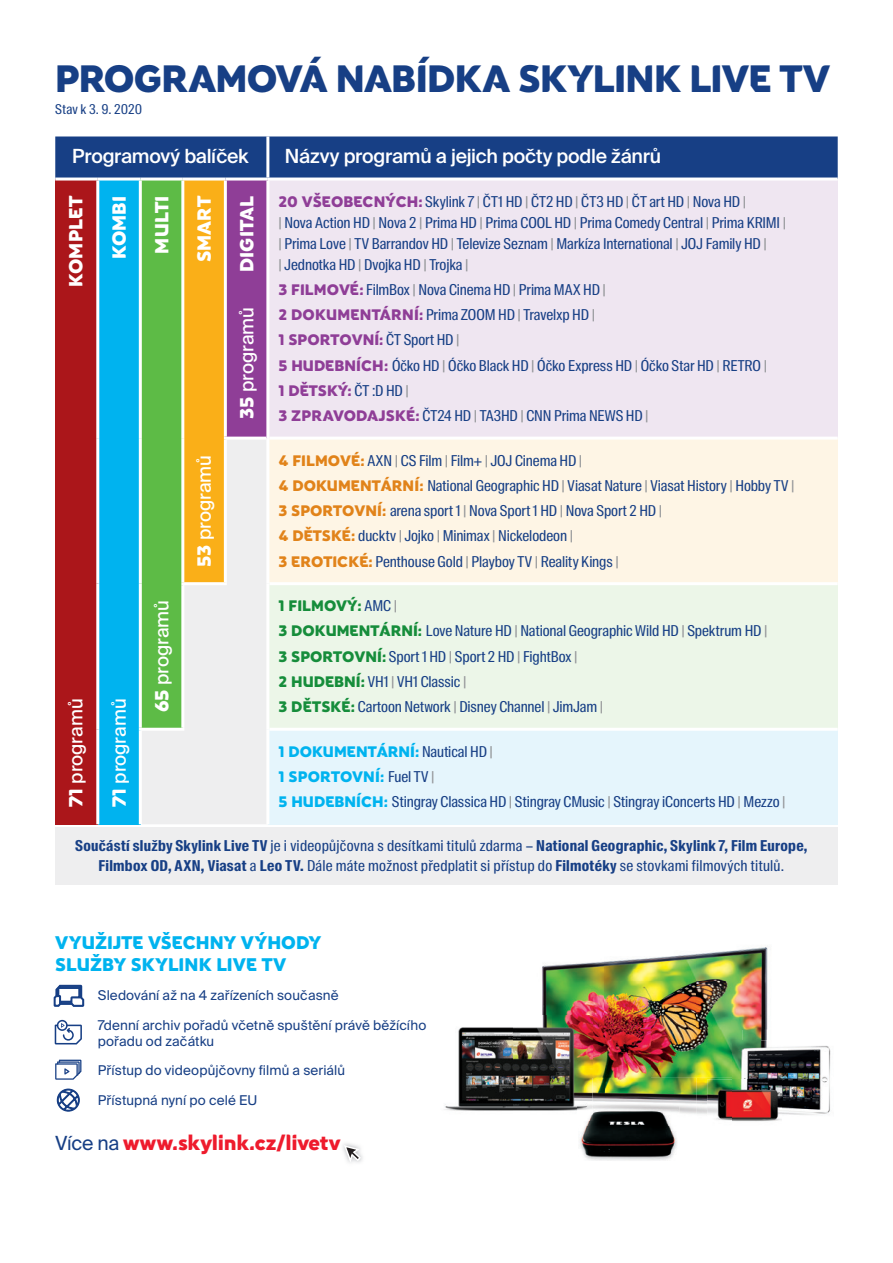
<style>
.page{position:relative;width:893px;height:1263px;background:#fff}
.page>*{position:absolute;margin:0;border:0;box-sizing:border-box;transform-origin:0 0}
.t1{font:37.5px "M7 Sans";letter-spacing:-.02em;color:#173f85}
.t2{font:21px "M7 Sans";letter-spacing:-.01em;color:#ee1b2d}
.t3{font:500 19.5px "Suisse Intl";letter-spacing:-.015em;color:#fff}
.t4{font:18.75px "Suisse Intl";letter-spacing:-.005em;color:#fff}
.t5{font:18.75px "M7 Sans";letter-spacing:.005em;color:#fff}
.t6{font:18px/21.8px "M7 Sans";letter-spacing:.005em;color:#00b3ef}
.t7{font:15px/25.2px "Suisse Intl Cond";letter-spacing:-.005em;color:#173f85}
.t8{font:15px/19.5px "Suisse Intl Cond";letter-spacing:.015em;color:#173f85;text-align:center}
.t9{font:15px/25.2px "M7 Sans";color:#00b3ef}
.t10{font:15px "M7 Sans";color:#8f3e97}
.t11{font:15px "M7 Sans";color:#168d3b}
.t12{font:13.5px/29.2px "Suisse Intl";letter-spacing:.01em;color:#173f85}
.t13{font:13.5px "Suisse Intl Cond";letter-spacing:.005em;color:#173f85}
.s1{font-family:"M7 Sans";color:#8f3e97}
.s2{color:#939598}
.s3{font-family:"Suisse Intl Cond";color:#173f85}
.s4{font-family:"Suisse Intl Cond";color:#939598}
.s5{font-family:"M7 Sans";color:#e1831a}
.s6{font-family:"M7 Sans";color:#168d3b}
.s7{font-family:"M7 Sans";color:#00b3ef}
.s8{font-weight:700}
.s9{font-family:"M7 Sans"}
.s10{font-family:"Suisse Intl";font-size:19.5px;color:#173f85}
</style>
<div class="page">
<svg style="left:54px;top:985px;width:30px;height:22px"></svg>
<svg style="left:56px;top:1089px;width:24px;height:22px"></svg>
<svg style="left:55px;top:1020px;width:27px;height:24px"></svg>
<svg style="left:55px;top:1060px;width:26px;height:20px"></svg>
<svg style="left:343px;top:1144px;width:19px;height:19px"></svg>
<img style="left:542px;top:946px;width:226px;height:83px">
<img style="left:592px;top:1029px;width:150px;height:49px">
<img style="left:742px;top:1029px;width:26px;height:11px">
<img style="left:592px;top:1078px;width:140px;height:36px">
<img style="left:732px;top:1040px;width:99px;height:75px">
<img style="left:707px;top:1080px;width:75px;height:41px">
<img style="left:444px;top:1016px;width:148px;height:95px">
<div style="left:55px;top:136px;width:783px;height:42px;background:#173f85"></div>
<div style="left:55px;top:179px;width:43px;height:645px;background:#ab161a"></div>
<div style="left:98px;top:179px;width:42px;height:645px;background:#00b3ef"></div>
<div style="left:140px;top:179px;width:43px;height:550px;background:#5dbb46"></div>
<div style="left:183px;top:179px;width:42px;height:405px;background:#faaf18"></div>
<div style="left:225px;top:179px;width:43px;height:259px;background:#8f3e97"></div>
<div style="left:268px;top:179px;width:570px;height:259px;background:#efe6f1"></div>
<svg style="left:142px;top:438px;width:124px;height:386px;fill:#eeeeef"></svg>
<div style="left:268px;top:438px;width:570px;height:146px;background:#fef5e5"></div>
<div style="left:268px;top:584px;width:570px;height:145px;background:#ecf6e8"></div>
<div style="left:268px;top:729px;width:570px;height:95px;background:#e5f5fc"></div>
<hr style="left:266px;top:136px;width:3px;height:42px;background:#fff">
<hr style="left:55px;top:178px;width:43px;height:3px;background:#fff">
<hr style="left:98px;top:178px;width:42px;height:3px;background:#fff">
<hr style="left:140px;top:178px;width:43px;height:3px;background:#fff">
<hr style="left:183px;top:178px;width:42px;height:3px;background:#fff">
<hr style="left:225px;top:178px;width:43px;height:3px;background:#fff">
<hr style="left:268px;top:178px;width:570px;height:3px;background:#fff">
<hr style="left:181px;top:582px;width:46px;height:3px;background:#fff">
<hr style="left:224px;top:437px;width:42px;height:3px;background:#fff">
<hr style="left:139px;top:728px;width:45px;height:3px;background:#fff">
<hr style="left:96px;top:181px;width:3px;height:257px;background:#fff">
<hr style="left:96px;top:438px;width:3px;height:146px;background:#fff">
<hr style="left:96px;top:584px;width:3px;height:145px;background:#fff">
<hr style="left:96px;top:729px;width:3px;height:95px;background:#fff">
<hr style="left:269px;top:437px;width:569px;height:3px;background:#fff">
<hr style="left:269px;top:728px;width:569px;height:3px;background:#fff">
<hr style="left:269px;top:582px;width:569px;height:3px;background:#fff">
<hr style="left:139px;top:181px;width:3px;height:257px;background:#fff">
<hr style="left:139px;top:438px;width:3px;height:146px;background:#fff">
<hr style="left:139px;top:584px;width:3px;height:144px;background:#fff">
<hr style="left:139px;top:731px;width:3px;height:93px;background:#fff">
<hr style="left:181px;top:181px;width:3px;height:257px;background:#fff">
<hr style="left:181px;top:438px;width:3px;height:144px;background:#fff">
<hr style="left:181px;top:585px;width:3px;height:143px;background:#fff">
<hr style="left:224px;top:181px;width:3px;height:256px;background:#fff">
<hr style="left:224px;top:440px;width:3px;height:142px;background:#fff">
<hr style="left:266px;top:181px;width:3px;height:257px;background:#fff">
<hr style="left:266px;top:438px;width:3px;height:146px;background:#fff">
<hr style="left:266px;top:584px;width:3px;height:145px;background:#fff">
<hr style="left:266px;top:729px;width:3px;height:95px;background:#fff">
<div style="left:55px;top:827px;width:783px;height:57px;background:#eeeeef"></div>
<img style="left:579px;top:1120px;width:98px;height:41px">
<img style="left:592px;top:1106px;width:87px;height:20px">
<img style="left:577px;top:1106px;width:15px;height:5px">
<img style="left:578px;top:1109px;width:14px;height:11px">
<h1 class="t1" style="left:55px;top:51px;width:776px">PROGRAMOVÁ NABÍDKA SKYLINK LIVE TV</h1>
<p class="t13" style="left:55px;top:101px;width:88px">Stav k 3. 9. 2020</p>
<h3 class="t3" style="left:72px;top:145px;width:178px">Programový balíček</h3>
<h3 class="t3" style="left:285px;top:145px;width:378px">Názvy programů a jejich počty podle žánrů</h3>
<p class="t5" style="left:233px;top:272px;width:77px;rotate:-90deg">DIGITAL</p>
<p class="t7" style="left:279px;top:191px;width:509px;line-height:21px"><span class="s1">20 VŠEOBECNÝCH:</span> Skylink 7 <span class="s2">|</span> ČT1 HD <span class="s2">|</span> ČT2 HD <span class="s2">|</span> ČT3 HD <span class="s2">|</span> ČT art HD <span class="s2">|</span> Nova HD <span class="s2">|<br>|</span> Nova Action HD <span class="s2">|</span> Nova 2 <span class="s2">|</span> Prima HD <span class="s2">|</span> Prima COOL HD <span class="s2">|</span> Prima Comedy Central <span class="s2">|</span> Prima KRIMI <span class="s2">| |</span> Prima Love <span class="s2">|</span> TV Barrandov HD <span class="s2">|</span> Televize Seznam <span class="s2">|</span> Markíza International <span class="s2">|</span> JOJ Family HD <span class="s2">|<br>|</span> Jednotka HD <span class="s2">|</span> Dvojka HD <span class="s2">|</span> Trojka <span class="s2">|</span></p>
<p class="t7" style="left:279px;top:277px;width:329px"><span class="s1">3 FILMOVÉ:</span> FilmBox <span class="s2">|</span> Nova Cinema HD <span class="s2">|</span> Prima MAX HD <span class="s2">|<br></span><span class="s1">2 DOKUMENTÁRNÍ:</span> Prima ZOOM HD <span class="s2">|</span> Travelxp HD <span class="s2">|</span></p>
<p class="t10" style="left:279px;top:329px;width:182px">1 SPORTOVNÍ: <span class="s3">ČT Sport HD</span> <span class="s4">|</span></p>
<p class="t7" style="left:279px;top:353px;width:490px"><span class="s1">5 HUDEBNÍCH:</span> Óčko HD <span class="s2">|</span> Óčko Black HD <span class="s2">|</span> Óčko Express HD <span class="s2">|</span> Óčko Star HD <span class="s2">|</span> RETRO <span class="s2">|</span></p>
<p class="t10" style="left:279px;top:379px;width:132px">1 DĚTSKÝ: <span class="s3">ČT :D HD</span> <span class="s4">|</span></p>
<p class="t7" style="left:279px;top:403px;width:372px"><span class="s1">3 ZPRAVODAJSKÉ:</span> ČT24 HD <span class="s2">|</span> TA3HD <span class="s2">|</span> CNN Prima NEWS HD <span class="s2">|</span></p>
<p class="t7" style="left:279px;top:448px;width:517px"><span class="s5">4 FILMOVÉ:</span> AXN <span class="s2">|</span> CS Film <span class="s2">|</span> Film+ <span class="s2">|</span> JOJ Cinema HD <span class="s2">|<br></span><span class="s5">4 DOKUMENTÁRNÍ:</span> National Geographic HD <span class="s2">|</span> Viasat Nature <span class="s2">|</span> Viasat History <span class="s2">|</span> Hobby TV <span class="s2">| </span><span class="s5">3 SPORTOVNÍ:</span> arena sport 1 <span class="s2">|</span> Nova Sport 1 HD <span class="s2">|</span> Nova Sport 2 HD <span class="s2">|<br></span><span class="s5">4 DĚTSKÉ:</span> ducktv <span class="s2">|</span> Jojko <span class="s2">|</span> Minimax <span class="s2">|</span> Nickelodeon <span class="s2">|<br></span><span class="s5">3 EROTICKÉ:</span> Penthouse Gold <span class="s2">|</span> Playboy TV <span class="s2">|</span> Reality Kings <span class="s2">|</span></p>
<p class="t11" style="left:279px;top:595px;width:120px">1 FILMOVÝ: <span class="s3">AMC</span> <span class="s4">|</span></p>
<p class="t7" style="left:279px;top:618px;width:490px"><span class="s6">3 DOKUMENTÁRNÍ:</span> Love Nature HD <span class="s2">|</span> National Geographic Wild HD <span class="s2">|</span> Spektrum HD <span class="s2">| </span><span class="s6">3 SPORTOVNÍ:</span> Sport 1 HD <span class="s2">|</span> Sport 2 HD <span class="s2">|</span> FightBox <span class="s2">|<br></span><span class="s6">2 HUDEBNÍ:</span> VH1 <span class="s2">|</span> VH1 Classic <span class="s2">|<br></span><span class="s6">3 DĚTSKÉ:</span> Cartoon Network <span class="s2">|</span> Disney Channel <span class="s2">|</span> JimJam <span class="s2">|</span></p>
<p class="t9" style="left:279px;top:739px;width:216px">1 DOKUMENTÁRNÍ: <span class="s3">Nautical HD</span> <span class="s4">|<br></span>1 SPORTOVNÍ: <span class="s3">Fuel TV</span> <span class="s4">|</span></p>
<p class="t7" style="left:279px;top:789px;width:509px"><span class="s7">5 HUDEBNÍCH:</span> Stingray Classica HD <span class="s2">|</span> Stingray CMusic <span class="s2">|</span> Stingray iConcerts HD <span class="s2">|</span> Mezzo <span class="s2">|</span></p>
<p class="t8" style="left:75px;top:836px;width:734px"><span class="s8">Součástí služby Skylink Live TV</span> je i videopůjčovna s desítkami titulů zdarma – <span class="s8">National Geographic, Skylink 7, Film Europe,<br>Filmbox OD, AXN, Viasat</span> a <span class="s8">Leo TV.</span> Dále máte možnost předplatit si přístup do <span class="s8">Filmotéky</span> se stovkami filmových titulů.</p>
<p class="t5" style="left:190px;top:262px;width:68px;rotate:-90deg">SMART</p>
<p class="t5" style="left:62px;top:287px;width:92px;rotate:-90deg">KOMPLET</p>
<p class="t5" style="left:148px;top:253px;width:59px;rotate:-90deg">MULTI</p>
<p class="t5" style="left:105px;top:259px;width:65px;rotate:-90deg">KOMBI</p>
<p class="t4" style="left:236px;top:419px;width:113px;rotate:-90deg"><span class="s9">35</span> programů</p>
<p class="t4" style="left:193px;top:567px;width:113px;rotate:-90deg"><span class="s9">53</span> programů</p>
<p class="t4" style="left:151px;top:712px;width:114px;rotate:-90deg"><span class="s9">65</span> programů</p>
<p class="t4" style="left:65px;top:807px;width:110px;rotate:-90deg"><span class="s9">71</span> programů</p>
<p class="t4" style="left:108px;top:807px;width:110px;rotate:-90deg"><span class="s9">71</span> programů</p>
<p class="t6" style="left:55px;top:932px;width:267px">VYUŽIJTE VŠECHNY VÝHODY<br>SLUŽBY SKYLINK LIVE TV</p>
<p class="t12" style="left:98px;top:981px;width:330px">Sledování až na 4 zařízeních současně<br>7denní archiv pořadů včetně spuštění právě běžícího</p>
<p class="t12" style="left:98px;top:1027px;width:249px">pořadu od začátku<br>Přístup do videopůjčovny filmů a seriálů<br>Přístupná nyní po celé EU</p>
<h2 class="t2" style="left:55px;top:1127px;width:287px"><span class="s10">Více na</span> www.skylink.cz/livetv</h2>
</div>
